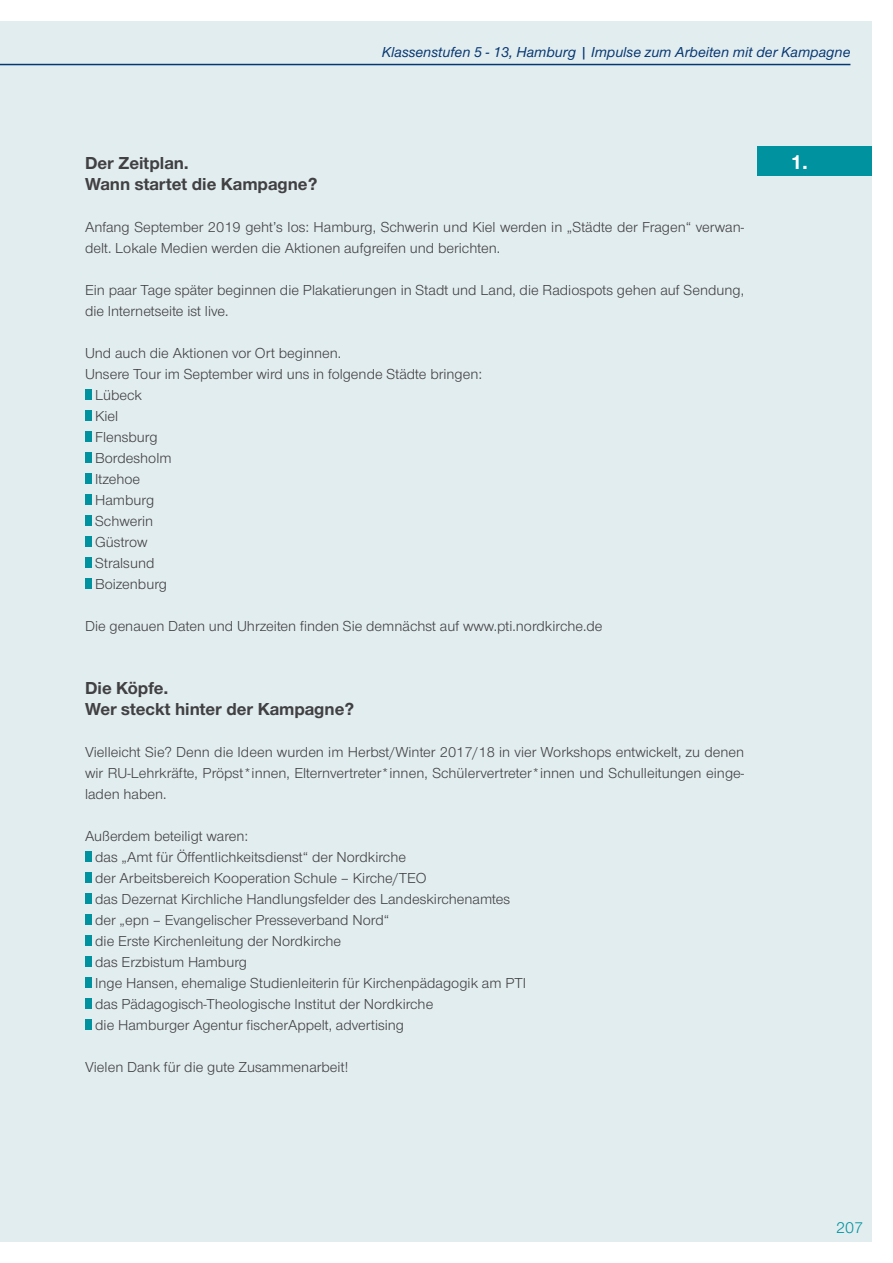
<style>
.page{position:relative;width:893px;height:1263px;background:#fff}
.page>*{position:absolute;margin:0;border:0;box-sizing:border-box;transform-origin:0 0}
.t1{font:700 21px "Nordelbica";color:#fff}
.t2{font:700 18px/21px "Nordelbica";color:#414042}
.t3{font:16.5px "Nordelbica";color:#00929e}
.t4{font:15px/21px "Nordelbica";color:#414042}
.t5{font:italic 500 15px "Nordelbica";color:#073772}
</style>
<div class="page">
<div style="left:0;top:21px;width:872px;height:1221px;background:#e2edef"></div>
<hr style="left:0;top:64px;width:850px;height:1px;background:#073772">
<div style="left:757px;top:146px;width:115px;height:30px;background:#00929e"></div>
<div style="left:85px;top:389px;width:6px;height:11px;background:#00929e"></div>
<div style="left:85px;top:410px;width:6px;height:11px;background:#00929e"></div>
<div style="left:85px;top:431px;width:6px;height:11px;background:#00929e"></div>
<div style="left:85px;top:452px;width:6px;height:11px;background:#00929e"></div>
<div style="left:85px;top:473px;width:6px;height:11px;background:#00929e"></div>
<div style="left:85px;top:494px;width:6px;height:11px;background:#00929e"></div>
<div style="left:85px;top:515px;width:6px;height:11px;background:#00929e"></div>
<div style="left:85px;top:536px;width:6px;height:11px;background:#00929e"></div>
<div style="left:85px;top:557px;width:6px;height:11px;background:#00929e"></div>
<div style="left:85px;top:578px;width:6px;height:11px;background:#00929e"></div>
<div style="left:85px;top:851px;width:6px;height:11px;background:#00929e"></div>
<div style="left:85px;top:872px;width:6px;height:11px;background:#00929e"></div>
<div style="left:85px;top:893px;width:6px;height:11px;background:#00929e"></div>
<div style="left:85px;top:914px;width:6px;height:11px;background:#00929e"></div>
<div style="left:85px;top:935px;width:6px;height:11px;background:#00929e"></div>
<div style="left:85px;top:956px;width:6px;height:11px;background:#00929e"></div>
<div style="left:85px;top:977px;width:6px;height:11px;background:#00929e"></div>
<div style="left:85px;top:998px;width:6px;height:11px;background:#00929e"></div>
<div style="left:85px;top:1019px;width:6px;height:11px;background:#00929e"></div>
<p class="t5" style="left:382px;top:44px;width:470px">Klassenstufen 5 - 13, Hamburg | Impulse zum Arbeiten mit der Kampagne</p>
<p class="t2" style="left:85px;top:152px;width:105px">Der Zeitplan.</p>
<h1 class="t1" style="left:790px;top:150px;width:19px">1.</h1>
<p class="t2" style="left:85px;top:173px;width:234px">Wann startet die Kampagne?</p>
<p class="t4" style="left:85px;top:217px;width:661px">Anfang September 2019 geht’s los: Hamburg, Schwerin und Kiel werden in „Städte der Fragen“ verwan&shy;delt. Lokale Medien werden die Aktionen aufgreifen und berichten.</p>
<p class="t4" style="left:85px;top:280px;width:661px">Ein paar Tage später beginnen die Plakatierungen in Stadt und Land, die Radiospots gehen auf Sendung, die Internetseite ist live.</p>
<p class="t4" style="left:85px;top:343px;width:258px">Und auch die Aktionen vor Ort beginnen.</p>
<p class="t4" style="left:85px;top:364px;width:398px">Unsere Tour im September wird uns in folgende Städte bringen:</p>
<p class="t4" style="left:95px;top:385px;width:48px">Lübeck</p>
<p class="t4" style="left:95px;top:406px;width:25px">Kiel</p>
<p class="t4" style="left:95px;top:427px;width:64px">Flensburg</p>
<p class="t4" style="left:95px;top:448px;width:78px">Bordesholm</p>
<p class="t4" style="left:95px;top:469px;width:47px">Itzehoe</p>
<p class="t4" style="left:95px;top:490px;width:61px">Hamburg</p>
<p class="t4" style="left:95px;top:511px;width:60px">Schwerin</p>
<p class="t4" style="left:95px;top:532px;width:54px">Güstrow</p>
<p class="t4" style="left:95px;top:553px;width:61px">Stralsund</p>
<p class="t4" style="left:95px;top:574px;width:74px">Boizenburg</p>
<p class="t4" style="left:85px;top:616px;width:519px">Die genauen Daten und Uhrzeiten finden Sie demnächst auf www.pti.nordkirche.de</p>
<p class="t2" style="left:85px;top:677px;width:271px">Die Köpfe.<br>Wer steckt hinter der Kampagne?</p>
<p class="t4" style="left:85px;top:742px;width:661px;text-align:justify">Vielleicht Sie? Denn die Ideen wurden im Herbst/Winter 2017/18 in vier Workshops entwickelt, zu denen wir RU-Lehrkräfte, Pröpst*innen, Elternvertreter*innen, Schülervertreter*innen und Schulleitungen einge&shy;laden haben.</p>
<p class="t4" style="left:95px;top:826px;width:433px;text-indent:-10px">Außerdem beteiligt waren:<br>das „Amt für Öffentlichkeitsdienst“ der Nordkirche<br>der Arbeitsbereich Kooperation Schule – Kirche/TEO<br>das Dezernat Kirchliche Handlungsfelder des Landeskirchenamtes der „epn – Evangelischer Presseverband Nord“<br>die Erste Kirchenleitung der Nordkirche<br>das Erzbistum Hamburg<br>Inge Hansen, ehemalige Studienleiterin für Kirchenpädagogik am PTI das Pädagogisch-Theologische Institut der Nordkirche<br>die Hamburger Agentur fischerAppelt, advertising</p>
<p class="t4" style="left:85px;top:1057px;width:265px">Vielen Dank für die gute Zusammenarbeit!</p>
<p class="t3" style="left:836px;top:1218px;width:29px">207</p>
</div>
